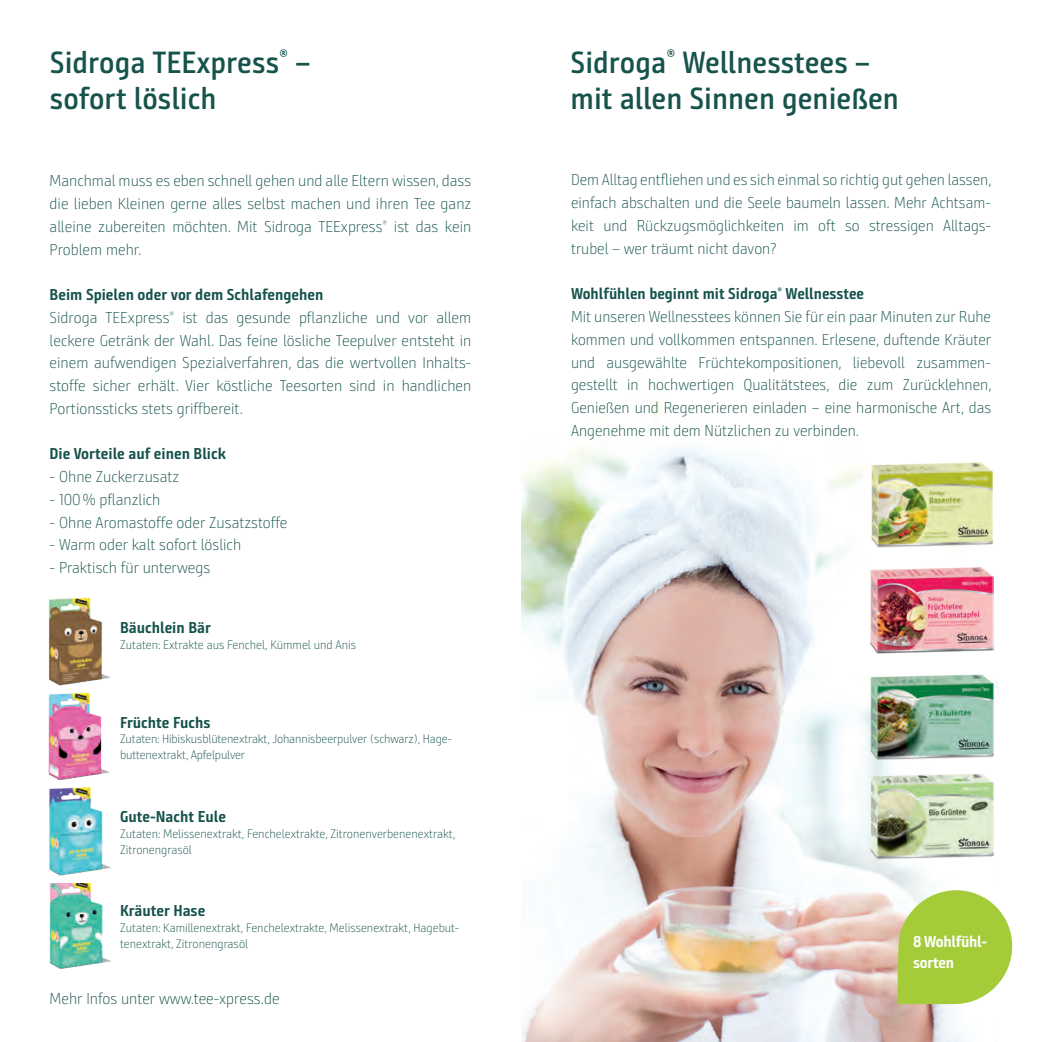
<style>
.page{position:relative;width:1042px;height:1042px;background:#fff}
.page>*{position:absolute;margin:0;border:0;box-sizing:border-box;transform-origin:0 0}
.t1{font:600 30.62px/36.8px "Bunday Sans";color:#16534c}
.t2{font:300 15.75px/22.8px "Bunday Sans";color:#16534c;text-align:justify}
.t3{font:700 15.75px "Bunday Sans";color:#16534c}
.t4{font:700 15.75px/21px "Bunday Sans";letter-spacing:-.02em;color:#fff}
.t5{font:300 12.25px/15.8px "Bunday Sans";color:#16534c}
.s1{font-weight:700}
</style>
<div class="page">
<img style="left:521px;top:402px;width:473px;height:640px">
<svg style="left:521px;top:825px;width:145px;height:217px"></svg>
<img style="left:863px;top:660px;width:136px;height:100px">
<img style="left:863px;top:760px;width:131px;height:118px">
<img style="left:869px;top:568px;width:124px;height:85px">
<img style="left:864px;top:449px;width:130px;height:109px">
<img style="left:48px;top:597px;width:63px;height:89px">
<img style="left:48px;top:692px;width:62px;height:88px">
<img style="left:49px;top:787px;width:62px;height:182px">
<svg style="left:897px;top:884px;width:116px;height:120px"></svg>
<h1 class="t1" style="left:50px;top:44px;width:262px">Sidroga TEExpress<sup>®</sup> – sofort löslich</h1>
<h1 class="t1" style="left:570px;top:44px;width:330px">Sidroga<sup>®</sup> Wellnesstees – mit allen Sinnen genießen</h1>
<p class="t2" style="left:50px;top:170px;width:423px">Manchmal muss es eben schnell gehen und alle Eltern wissen, dass die lieben Kleinen gerne alles selbst machen und ihren Tee ganz alleine zubereiten möchten. Mit Sidroga TEExpress<sup>®</sup> ist das kein Problem mehr.</p>
<p class="t2" style="left:50px;top:283px;width:423px;text-align:left"><span class="s1">Beim Spielen oder vor dem Schlafengehen<br></span>Sidroga TEExpress<sup>®</sup> ist das gesunde pflanzliche und vor allem leckere Getränk der Wahl. Das feine lösliche Teepulver entsteht in einem aufwendigen Spezialverfahren, das die wertvollen Inhalts&shy;stoffe sicher erhält. Vier köstliche Teesorten sind in handlichen Portionssticks stets griffbereit.</p>
<p class="t3" style="left:50px;top:444px;width:178px">Die Vorteile auf einen Blick</p>
<p class="t2" style="left:50px;top:465px;width:131px">- Ohne Zuckerzusatz</p>
<p class="t2" style="left:50px;top:488px;width:112px">- 100% pflanzlich</p>
<p class="t2" style="left:50px;top:511px;width:239px">- Ohne Aromastoffe oder Zusatzstoffe</p>
<p class="t2" style="left:50px;top:533px;width:193px">- Warm oder kalt sofort löslich</p>
<p class="t2" style="left:50px;top:556px;width:162px">- Praktisch für unterwegs</p>
<p class="t3" style="left:120px;top:618px;width:92px">Bäuchlein Bär</p>
<p class="t5" style="left:120px;top:637px;width:237px">Zutaten: Extrakte aus Fenchel, Kümmel und Anis</p>
<p class="t3" style="left:120px;top:712px;width:92px">Früchte Fuchs</p>
<p class="t5" style="left:120px;top:731px;width:333px">Zutaten: Hibiskusblütenextrakt, Johannisbeerpulver (schwarz), Hage&shy;buttenextrakt, Apfelpulver</p>
<p class="t3" style="left:120px;top:807px;width:107px">Gute-Nacht Eule</p>
<p class="t5" style="left:120px;top:826px;width:337px">Zutaten: Melissenextrakt, Fenchelextrakte, Zitronenverbenenextrakt,<br>Zitronengrasöl</p>
<p class="t2" style="left:571px;top:169px;width:422px">Dem Alltag entfliehen und es sich einmal so richtig gut gehen lassen, einfach abschalten und die Seele baumeln lassen. Mehr Achtsam&shy;keit und Rückzugsmöglichkeiten im oft so stressigen Alltags&shy;trubel – wer träumt nicht davon?</p>
<p class="t2" style="left:571px;top:282px;width:422px;text-align:left"><span class="s1">Wohlfühlen beginnt mit Sidroga</span><sup>®</sup> <span class="s1">Wellnesstee<br></span>Mit unseren Wellnesstees können Sie für ein paar Minuten zur Ruhe kommen und vollkommen entspannen. Erlesene, duftende Kräuter und ausgewählte Früchtekompositionen, liebevoll zusammen&shy;gestellt in hochwertigen Qualitätstees, die zum Zurücklehnen, Genießen und Regenerieren einladen – eine harmonische Art, das Angenehme mit dem Nützlichen zu verbinden.</p>
<p class="t3" style="left:120px;top:901px;width:87px">Kräuter Hase</p>
<p class="t5" style="left:120px;top:920px;width:341px">Zutaten: Kamillenextrakt, Fenchelextrakte, Melissenextrakt, Hagebut&shy;tenextrakt, Zitronengrasöl</p>
<p class="t4" style="left:913px;top:930px;width:76px">8 Wohlfühl&shy;sorten</p>
<p class="t2" style="left:50px;top:987px;width:232px">Mehr Infos unter www.tee-xpress.de</p>
</div>
